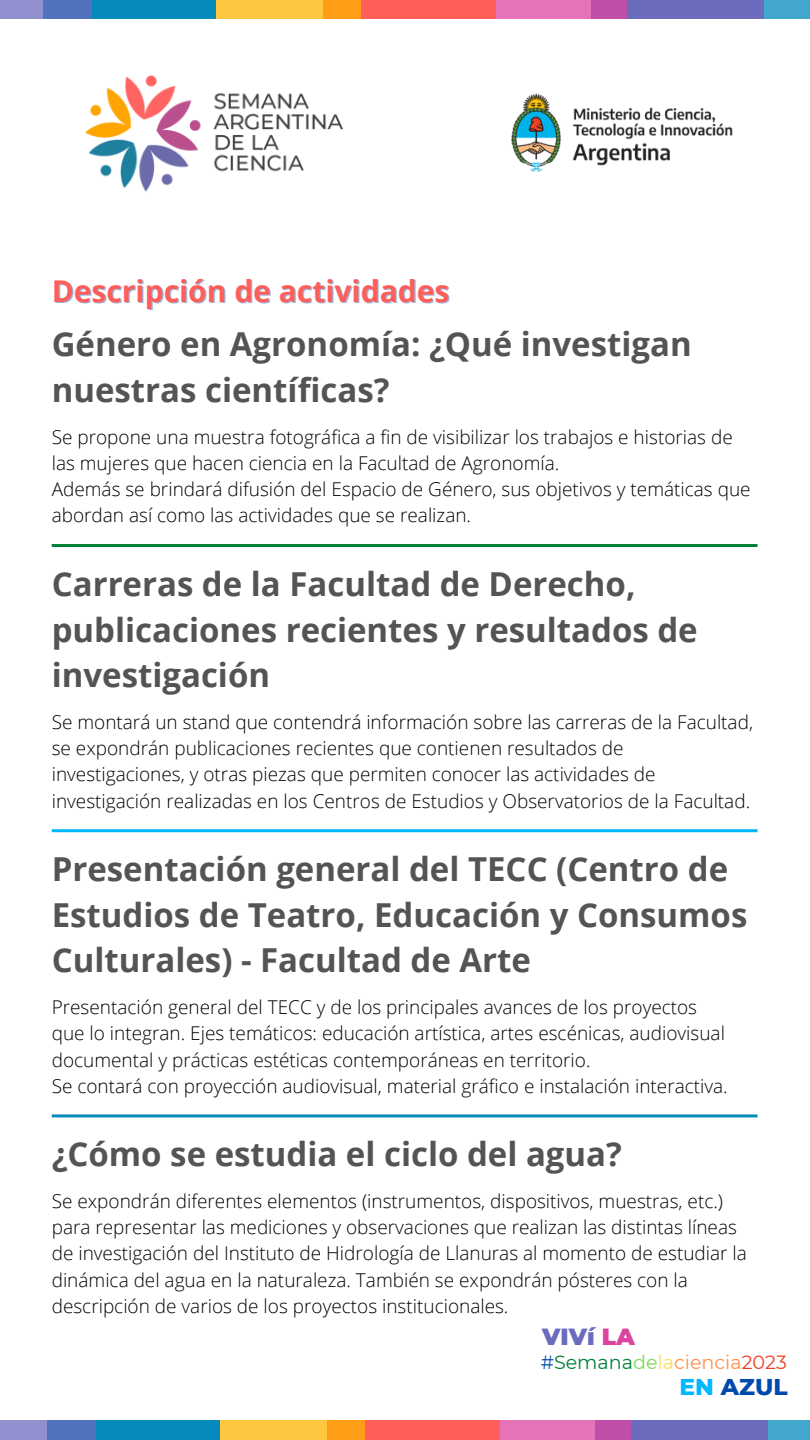
<style>
.page{position:relative;width:810px;height:1440px;background:#fff}
.page>*{position:absolute;margin:0;border:0;box-sizing:border-box;transform-origin:0 0}
.t1{font:700 33px/45.8px "Open Sans";color:#545454}
.t2{font:700 30px "Open Sans";color:#ff5e59}
.t3{font:900 23.3px "Montserrat";color:#6c6cbe}
.t4{font:800 23.3px "Montserrat";color:#004aad}
.t5{font:19.1px "Montserrat";color:#ff914d}
.t6{font:300 19px/26.2px "Open Sans";color:#000}
.s1{color:#db45a0}
.s2{color:#004aad}
.s3{color:#008037}
.s4{color:#7ed957}
.s5{color:#ffde59}
.s6{color:#ec4023}
.s7{color:#00b7fe}
</style>
<div class="page">
<div style="left:738px;top:0;width:72px;height:20px;background:#42a7cc"></div>
<div style="left:591px;top:0;width:172px;height:20px;background:#6c6cbe"></div>
<svg style="left:496px;top:0;width:131px;height:20px;background:#db70b6"></svg>
<div style="left:323px;top:0;width:173px;height:20px;background:#ff5e59"></div>
<svg style="left:216px;top:0;width:145px;height:20px;background:#ffbe3f"></svg>
<div style="left:44px;top:0;width:172px;height:20px;background:#048abb"></div>
<svg style="left:0;top:0;width:92px;height:20px;background:#7586c7"></svg>
<div style="left:742px;top:1420px;width:68px;height:20px;background:#42a7cc"></div>
<div style="left:595px;top:1420px;width:172px;height:20px;background:#6c6cbe"></div>
<svg style="left:500px;top:1421px;width:131px;height:19px;background:#d968b2"></svg>
<div style="left:327px;top:1421px;width:173px;height:19px;background:#ff5e59"></div>
<svg style="left:220px;top:1420px;width:145px;height:20px;background:#ffbb34"></svg>
<div style="left:48px;top:1420px;width:172px;height:20px;background:#048abb"></div>
<svg style="left:0;top:1420px;width:96px;height:20px;background:#6f81c5"></svg>
<img style="left:85px;top:75px;width:258px;height:117px">
<img style="left:511px;top:93px;width:222px;height:79px">
<hr style="left:52px;top:544px;width:705px;height:3px;background:#008037">
<hr style="left:52px;top:1114px;width:705px;height:3px;background:#048abb">
<hr style="left:52px;top:829px;width:705px;height:3px;background:#00b7fe">
<p class="t2" style="left:52px;top:270px;width:399px">Descripción de actividades</p>
<p class="t1" style="left:52px;top:321px;width:642px">Género en Agronomía: ¿Qué investigan nuestras científicas?</p>
<p class="t6" style="left:52px;top:423px;width:683px">Se propone una muestra fotográfica a fin de visibilizar los trabajos e historias de las mujeres que hacen ciencia en la Facultad de Agronomía.</p>
<p class="t6" style="left:52px;top:476px;width:700px">Además se brindará difusión del Espacio de Género, sus objetivos y temáticas que abordan así como las actividades que se realizan.</p>
<p class="t1" style="left:52px;top:560px;width:648px">Carreras de la Facultad de Derecho, publicaciones recientes y resultados de investigación</p>
<p class="t6" style="left:52px;top:708px;width:703px">Se montará un stand que contendrá información sobre las carreras de la Facultad, se expondrán publicaciones recientes que contienen resultados de investigaciones, y otras piezas que permiten conocer las actividades de investigación realizadas en los Centros de Estudios y Observatorios de la Facultad.</p>
<p class="t1" style="left:52px;top:845px;width:697px">Presentación general del TECC (Centro de<br>Estudios de Teatro, Educación y Consumos<br>Culturales) - Facultad de Arte</p>
<p class="t6" style="left:52px;top:994px;width:647px">Presentación general del TECC y de los principales avances de los proyectos</p>
<p class="t6" style="left:52px;top:1020px;width:675px">que lo integran. Ejes temáticos: educación artística, artes escénicas, audiovisual documental y prácticas estéticas contemporáneas en territorio.</p>
<p class="t6" style="left:52px;top:1072px;width:678px">Se contará con proyección audiovisual, material gráfico e instalación interactiva.</p>
<p class="t1" style="left:52px;top:1130px;width:572px">¿Cómo se estudia el ciclo del agua?</p>
<p class="t6" style="left:52px;top:1187px;width:697px">Se expondrán diferentes elementos (instrumentos, dispositivos, muestras, etc.) para representar las mediciones y observaciones que realizan las distintas líneas de investigación del Instituto de Hidrología de Llanuras al momento de estudiar la dinámica del agua en la naturaleza. También se expondrán pósteres con la descripción de varios de los proyectos institucionales.</p>
<p class="t3" style="left:542px;top:1322px;width:94px">VIVí <span class="s1">LA</span></p>
<p class="t5" style="left:541px;top:1350px;width:248px"><span class="s2">#</span><span class="s3">Semana</span><span class="s4">de</span><span class="s5">la</span>ciencia<span class="s6">2023</span></p>
<p class="t4" style="left:680px;top:1373px;width:110px"><span class="s7">EN</span> AZUL</p>
</div>
